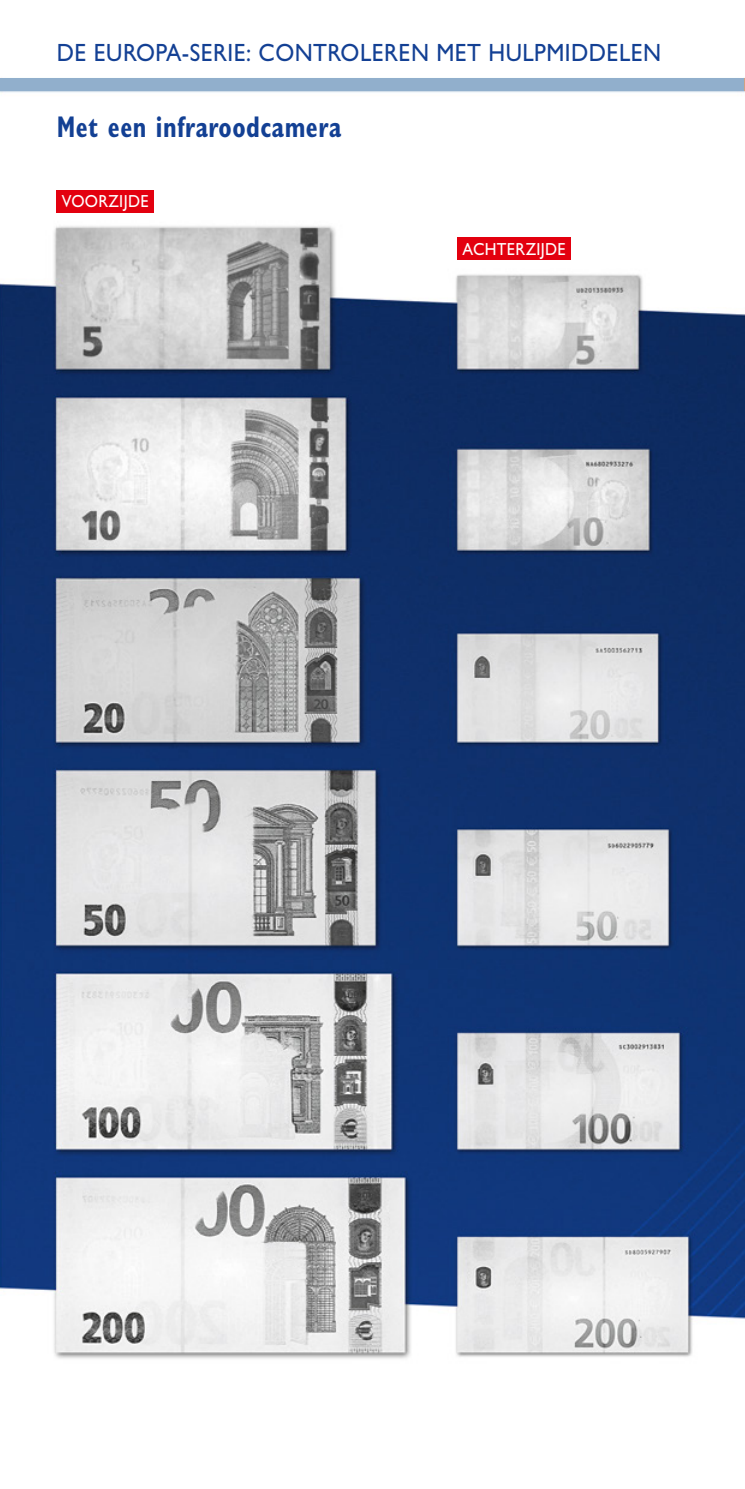
<style>
.page{position:relative;width:745px;height:1489px;background:#fff}
.page>*{position:absolute;margin:0;border:0;box-sizing:border-box;transform-origin:0 0}
.t1{font:700 condensed 30px "Gill Sans MT Pro";letter-spacing:.02em;color:#134094;scale:.85 1}
.t2{font:500 25px "Gill Sans MT Pro";letter-spacing:.02em;color:#134094;scale:.92 1}
.t3{font:500 17.5px "Gill Sans MT Pro";letter-spacing:.02em;color:#fff;scale:.92 1}
</style>
<div class="page">
<img style="left:0;top:77px;width:744px;height:1282px">
<div style="left:57px;top:190px;width:97px;height:22px;background:#e3000f"></div>
<div style="left:457px;top:238px;width:113px;height:22px;background:#e3000f"></div>
<div style="left:0;top:79px;width:744px;height:12px;background:#91afcc"></div>
<p class="t2" style="left:57px;top:37px;width:658px">DE EUROPA-SERIE: CONTROLEREN MET HULPMIDDELEN</p>
<p class="t1" style="left:57px;top:109px;width:336px">Met een infraroodcamera</p>
<p class="t3" style="left:62px;top:191px;width:96px">VOORZIJDE</p>
<p class="t3" style="left:462px;top:238px;width:114px">ACHTERZIJDE</p>
</div>
